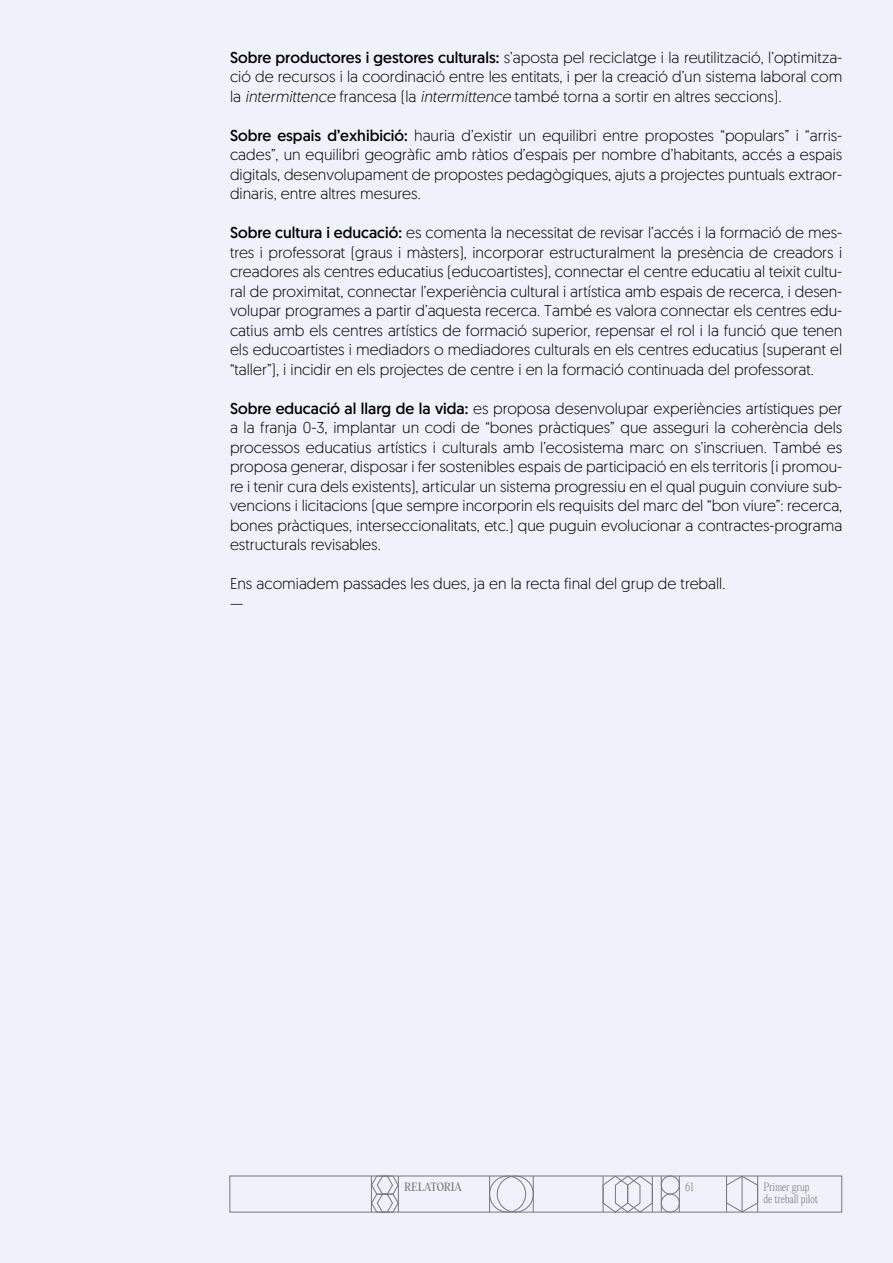
<style>
.page{position:relative;width:893px;height:1263px;background:#eff2fa}
.page>*{position:absolute;margin:0;border:0;box-sizing:border-box;transform-origin:0 0}
._00__Text_base{font:300 15.75px/19.5px "Geomanist";color:#000;text-align:justify}
.t1{font:200 10.5px/12.6px "Editorial New";letter-spacing:-.005em;color:#77787b}
.t2{font:10.5px "PP Editorial New";letter-spacing:-.005em;color:#77787b}
.s1{font-weight:400}
.s2{font-style:italic}
</style>
<div class="page">
<svg style="left:371px;top:1175px;width:28px;height:37px"></svg>
<hr style="left:398px;top:1176px;width:1px;height:36px;background:#77787b">
<div style="left:497px;top:1176px;width:36px;height:36px;border:1px solid #77787b;border-radius:50%"></div>
<div style="left:489px;top:1176px;width:37px;height:36px;border:1px solid #77787b;border-radius:50%"></div>
<hr style="left:489px;top:1176px;width:1px;height:36px;background:#77787b">
<hr style="left:533px;top:1176px;width:1px;height:36px;background:#77787b">
<svg style="left:604px;top:1176px;width:48px;height:36px"></svg>
<hr style="left:603px;top:1176px;width:1px;height:36px;background:#77787b">
<hr style="left:652px;top:1176px;width:1px;height:36px;background:#77787b">
<hr style="left:661px;top:1176px;width:1px;height:36px;background:#77787b">
<hr style="left:679px;top:1176px;width:1px;height:36px;background:#77787b">
<div style="left:661px;top:1176px;width:18px;height:18px;border:1px solid #77787b;border-radius:50%"></div>
<div style="left:661px;top:1194px;width:18px;height:18px;border:1px solid #77787b;border-radius:50%"></div>
<svg style="left:727px;top:1176px;width:30px;height:36px"></svg>
<hr style="left:726px;top:1176px;width:1px;height:36px;background:#77787b">
<hr style="left:757px;top:1176px;width:1px;height:36px;background:#77787b">
<hr style="left:742px;top:1176px;width:1px;height:36px;background:#77787b">
<p class="_00__Text_base" style="left:230px;top:47px;width:614px"><span class="s1">Sobre productores i gestores culturals:</span> s’aposta pel reciclatge i la reutilització, l’optimitza&shy;ció de recursos i la coordinació entre les entitats, i per la creació d’un sistema laboral com la <span class="s2">intermittence</span> francesa (la <span class="s2">intermittence</span> també torna a sortir en altres seccions).</p>
<p class="_00__Text_base" style="left:230px;top:125px;width:614px"><span class="s1">Sobre espais d’exhibició:</span> hauria d’existir un equilibri entre propostes “populars” i “arris&shy;cades”, un equilibri geogràfic amb ràtios d’espais per nombre d’habitants, accés a espais digitals, desenvolupament de propostes pedagògiques, ajuts a projectes puntuals extraor&shy;dinaris, entre altres mesures.</p>
<p class="_00__Text_base" style="left:230px;top:223px;width:614px"><span class="s1">Sobre cultura i educació:</span> es comenta la necessitat de revisar l’accés i la formació de mes&shy;tres i professorat (graus i màsters), incorporar estructuralment la presència de creadors i creadores als centres educatius (educoartistes), connectar el centre educatiu al teixit cultu&shy;ral de proximitat, connectar l’experiència cultural i artística amb espais de recerca, i desen&shy;volupar programes a partir d’aquesta recerca. També es valora connectar els centres edu&shy;catius amb els centres artístics de formació superior, repensar el rol i la funció que tenen els educoartistes i mediadors o mediadores culturals en els centres educatius (superant el “taller”), i incidir en els projectes de centre i en la formació continuada del professorat.</p>
<p class="_00__Text_base" style="left:230px;top:398px;width:614px"><span class="s1">Sobre educació al llarg de la vida:</span> es proposa desenvolupar experiències artístiques per a la franja 0-3, implantar un codi de “bones pràctiques” que asseguri la coherència dels processos educatius artístics i culturals amb l’ecosistema marc on s’inscriuen. També es proposa generar, disposar i fer sostenibles espais de participació en els territoris (i promou&shy;re i tenir cura dels existents), articular un sistema progressiu en el qual puguin conviure sub&shy;vencions i licitacions (que sempre incorporin els requisits del marc del “bon viure”: recerca, bones pràctiques, interseccionalitats, etc.) que puguin evolucionar a contractes-programa estructurals revisables.</p>
<p class="_00__Text_base" style="left:230px;top:574px;width:497px">Ens acomiadem passades les dues, ja en la recta final del grup de treball.</p>
<p class="_00__Text_base" style="left:230px;top:593px;width:15px">—</p>
<p class="t1" style="left:685px;top:1180px;width:10px">61</p>
<p class="t2" style="left:404px;top:1179px;width:59px">RELATORIA</p>
<p class="t1" style="left:763px;top:1180px;width:56px">Primer grup de treball pilot</p>
</div>
